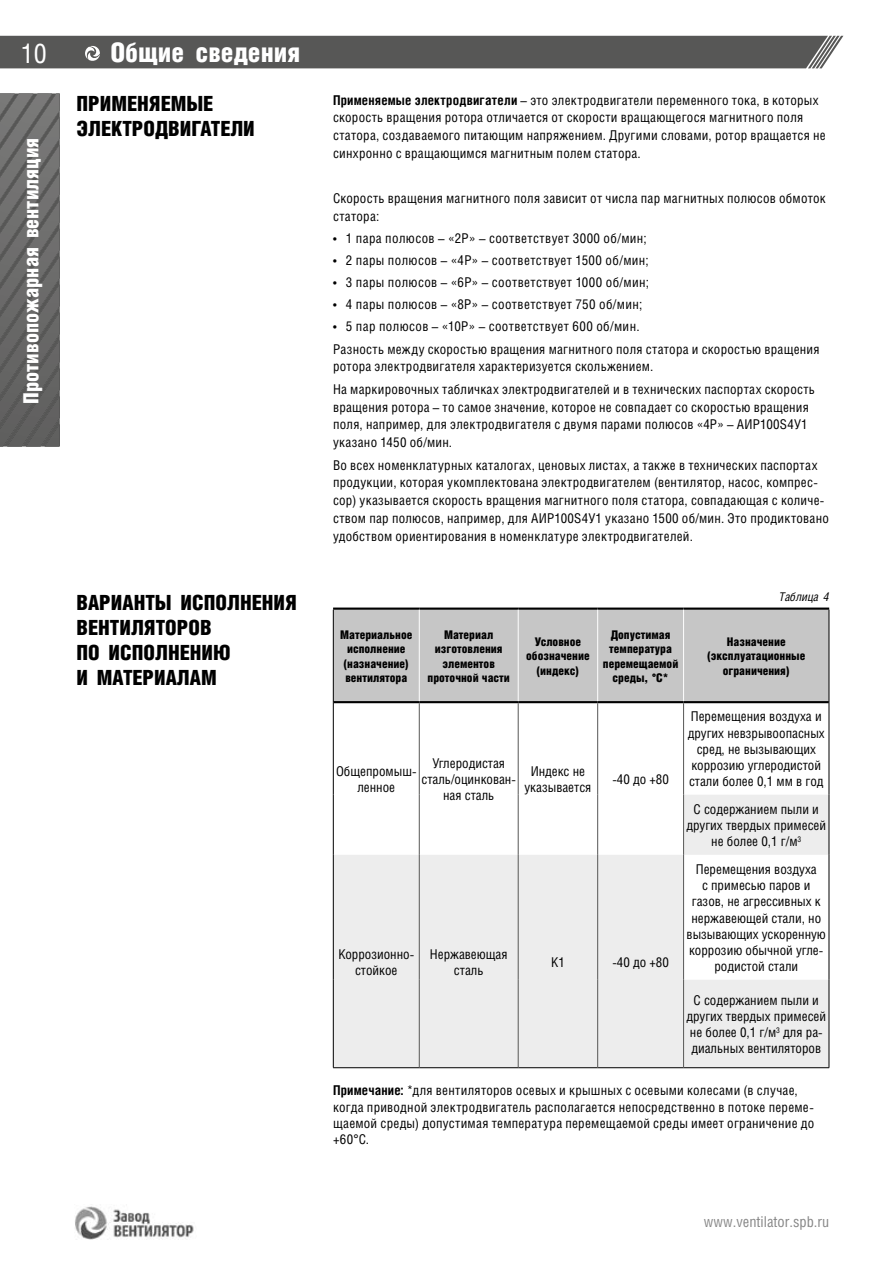
<style>
.page{position:relative;width:893px;height:1263px;background:#fff}
.page>*{position:absolute;margin:0;border:0;box-sizing:border-box;transform-origin:0 0}
.t1{font:900 27px "Helios Cond";color:#fff}
.t2{font:27px "Helios Cond C";color:#fff}
.t3{font:900 21px/25.2px "Helios Cond";color:#000}
.t4{font:900 21px "Helios Cond";color:#fff}
.t5{font:15px "Helios Cond C";color:#878787}
.t6{font:13.5px/16.2px "Helios Cond C";letter-spacing:.015em;color:#000;text-align:center}
.t7{font:900 12px/14.4px "Helios Cond";color:#000;text-align:center}
.t8{font:italic 12px "Helios Cond";color:#000}
.s1{font-weight:700}
</style>
<div class="page">
<svg style="left:0;top:94px;width:60px;height:352px;background:#676766"></svg>
<img style="left:75px;top:1206px;width:119px;height:34px">
<div style="left:0;top:36px;width:844px;height:32px;background:#575756"></div>
<div style="left:334px;top:610px;width:495px;height:91px;background:#c6c6c6"></div>
<svg style="left:334px;top:795px;width:495px;height:272px;fill:#ededed"></svg>
<hr style="left:333px;top:610px;width:1px;height:92px;background:#000">
<hr style="left:829px;top:610px;width:1px;height:92px;background:#000">
<hr style="left:333px;top:702px;width:1px;height:93px;background:#000">
<hr style="left:829px;top:702px;width:1px;height:93px;background:#000">
<hr style="left:333px;top:795px;width:1px;height:60px;background:#000">
<hr style="left:829px;top:795px;width:1px;height:60px;background:#000">
<hr style="left:333px;top:855px;width:1px;height:125px;background:#000">
<hr style="left:829px;top:855px;width:1px;height:125px;background:#000">
<hr style="left:333px;top:980px;width:1px;height:87px;background:#000">
<hr style="left:829px;top:980px;width:1px;height:87px;background:#000">
<hr style="left:333px;top:1067px;width:86px;height:1px;background:#000">
<hr style="left:419px;top:1067px;width:99px;height:1px;background:#000">
<hr style="left:518px;top:1067px;width:80px;height:1px;background:#000">
<hr style="left:598px;top:1067px;width:86px;height:1px;background:#000">
<hr style="left:684px;top:1067px;width:145px;height:1px;background:#000">
<hr style="left:333px;top:607px;width:86px;height:3px;background:#000">
<hr style="left:419px;top:607px;width:99px;height:3px;background:#000">
<hr style="left:518px;top:607px;width:80px;height:3px;background:#000">
<hr style="left:598px;top:607px;width:86px;height:3px;background:#000">
<hr style="left:684px;top:607px;width:145px;height:3px;background:#000">
<hr style="left:333px;top:701px;width:86px;height:2px;background:#000">
<hr style="left:419px;top:701px;width:99px;height:2px;background:#000">
<hr style="left:518px;top:701px;width:80px;height:2px;background:#000">
<hr style="left:598px;top:701px;width:86px;height:2px;background:#000">
<hr style="left:684px;top:701px;width:145px;height:2px;background:#000">
<hr style="left:419px;top:703px;width:1px;height:92px;background:#575756">
<hr style="left:518px;top:703px;width:1px;height:92px;background:#575756">
<hr style="left:597px;top:703px;width:1px;height:92px;background:#575756">
<hr style="left:419px;top:795px;width:1px;height:60px;background:#575756">
<hr style="left:518px;top:795px;width:1px;height:60px;background:#575756">
<hr style="left:597px;top:795px;width:1px;height:60px;background:#575756">
<hr style="left:683px;top:703px;width:1px;height:92px;background:#575756">
<hr style="left:683px;top:795px;width:1px;height:60px;background:#575756">
<hr style="left:419px;top:855px;width:1px;height:125px;background:#575756">
<hr style="left:518px;top:855px;width:1px;height:125px;background:#575756">
<hr style="left:597px;top:855px;width:1px;height:125px;background:#575756">
<hr style="left:419px;top:980px;width:1px;height:87px;background:#575756">
<hr style="left:518px;top:980px;width:1px;height:87px;background:#575756">
<hr style="left:597px;top:980px;width:1px;height:87px;background:#575756">
<hr style="left:683px;top:855px;width:1px;height:125px;background:#575756">
<hr style="left:683px;top:980px;width:1px;height:87px;background:#575756">
<hr style="left:419px;top:610px;width:1px;height:91px;background:#fff">
<hr style="left:518px;top:610px;width:1px;height:91px;background:#fff">
<hr style="left:597px;top:610px;width:1px;height:91px;background:#fff">
<hr style="left:683px;top:610px;width:1px;height:91px;background:#fff">
<h1 class="t2" style="left:21px;top:37px;width:27px">10</h1>
<h2 class="t4" style="left:19px;top:404px;width:267px;rotate:-90deg">Противопожарная вентиляция</h2>
<h1 class="t1" style="left:110px;top:37px;width:191px">Общие сведения</h1>
<h2 class="t3" style="left:77px;top:90px;width:180px">ПРИМЕНЯЕМЫЕ<br>ЭЛЕКТРОДВИГАТЕЛИ</h2>
<h2 class="t3" style="left:77px;top:589px;width:222px">ВАРИАНТЫ ИСПОЛНЕНИЯ<br>ВЕНТИЛЯТОРОВ<br>ПО ИСПОЛНЕНИЮ<br>И МАТЕРИАЛАМ</h2>
<p class="t6" style="left:333px;top:91px;width:494px;line-height:17.9px;text-align:left"><span class="s1">Применяемые электродвигатели</span> – это электродвигатели переменного тока, в которых скорость вращения ротора отличается от скорости вращающегося магнитного поля статора, создаваемого питающим напряжением. Другими словами, ротор вращается не синхронно с вращающимся магнитным полем статора.</p>
<p class="t6" style="left:333px;top:189px;width:494px;line-height:17.9px;text-align:left">Скорость вращения магнитного поля зависит от числа пар магнитных полюсов обмоток статора:</p>
<p class="t6" style="left:333px;top:230px;width:315px">• 1 пара полюсов – «2Р» – соответствует 3000 об/мин;</p>
<p class="t6" style="left:333px;top:252px;width:317px">• 2 пары полюсов – «4Р» – соответствует 1500 об/мин;</p>
<p class="t6" style="left:333px;top:274px;width:317px">• 3 пары полюсов – «6Р» – соответствует 1000 об/мин;</p>
<p class="t6" style="left:333px;top:296px;width:311px">• 4 пары полюсов – «8Р» – соответствует 750 об/мин;</p>
<p class="t6" style="left:333px;top:315px;width:488px;line-height:22.2px;text-align:left">• 5 пар полюсов – «10Р» – соответствует 600 об/мин.<br>Разность между скоростью вращения магнитного поля статора и скоростью вращения</p>
<p class="t6" style="left:333px;top:355px;width:483px;line-height:22.2px;text-align:left">ротора электродвигателя характеризуется скольжением.<br>На маркировочных табличках электродвигателей и в технических паспортах скорость</p>
<p class="t6" style="left:333px;top:398px;width:477px;line-height:17.9px;text-align:justify">вращения ротора – то самое значение, которое не совпадает со скоростью вращения поля, например, для электродвигателя с двумя парами полюсов «4Р» – АИР100S4У1 указано 1450 об/мин.</p>
<p class="t6" style="left:333px;top:456px;width:497px;line-height:17.9px;text-align:left">Во всех номенклатурных каталогах, ценовых листах, а также в технических паспортах продукции, которая укомплектована электродвигателем (вентилятор, насос, компрес&shy;сор) указывается скорость вращения магнитного поля статора, совпадающая с количе&shy;ством пар полюсов, например, для АИР100S4У1 указано 1500 об/мин. Это продиктовано удобством ориентирования в номенклатуре электродвигателей.</p>
<p class="t8" style="left:779px;top:589px;width:51px">Таблица 4</p>
<p class="t7" style="left:340px;top:627px;width:74px;text-align:left">Материальное исполнение (назначение) вентилятора</p>
<p class="t7" style="left:427px;top:627px;width:84px">Материал изготовления элементов проточной части</p>
<p class="t7" style="left:526px;top:634px;width:65px">Условное обозначение (индекс)</p>
<p class="t7" style="left:603px;top:627px;width:77px">Допустимая температура перемещаемой среды, °С*</p>
<p class="t7" style="left:707px;top:634px;width:100px">Назначение (эксплуатационные ограничения)</p>
<p class="t6" style="left:336px;top:762px;width:82px">Общепромыш&shy;ленное</p>
<p class="t6" style="left:421px;top:754px;width:96px">Углеродистая сталь/оцинкован&shy;ная сталь</p>
<p class="t6" style="left:525px;top:762px;width:68px">Индекс не указывается</p>
<p class="t6" style="left:612px;top:771px;width:58px">-40 до +80</p>
<p class="t6" style="left:338px;top:945px;width:77px">Коррозионно&shy;стойкое</p>
<p class="t6" style="left:430px;top:945px;width:79px">Нержавеющая сталь</p>
<p class="t6" style="left:551px;top:953px;width:15px">К1</p>
<p class="t6" style="left:612px;top:953px;width:58px">-40 до +80</p>
<p class="t6" style="left:688px;top:708px;width:138px">Перемещения воздуха и других невзрывоопасных сред, не вызывающих коррозию углеродистой стали более 0,1 мм в год</p>
<p class="t6" style="left:686px;top:801px;width:141px">С содержанием пыли и других твердых примесей не более 0,1 г/м<sup>3</sup></p>
<p class="t6" style="left:687px;top:861px;width:141px">Перемещения воздуха<br>с примесью паров и газов, не агрессивных к нержавеющей стали, но вызывающих ускоренную коррозию обычной угле&shy;родистой стали</p>
<p class="t6" style="left:686px;top:992px;width:141px">С содержанием пыли и других твердых примесей не более 0,1 г/м<sup>3</sup> для ра&shy;диальных вентиляторов</p>
<p class="t6" style="left:333px;top:1082px;width:483px;text-align:left"><span class="s1">Примечание:</span> *для вентиляторов осевых и крышных с осевыми колесами (в случае, когда приводной электродвигатель располагается непосредственно в потоке переме&shy;щаемой среды) допустимая температура перемещаемой среды имеет ограничение до +60°С.</p>
<p class="t5" style="left:704px;top:1213px;width:127px">www.ventilator.spb.ru</p>
</div>
